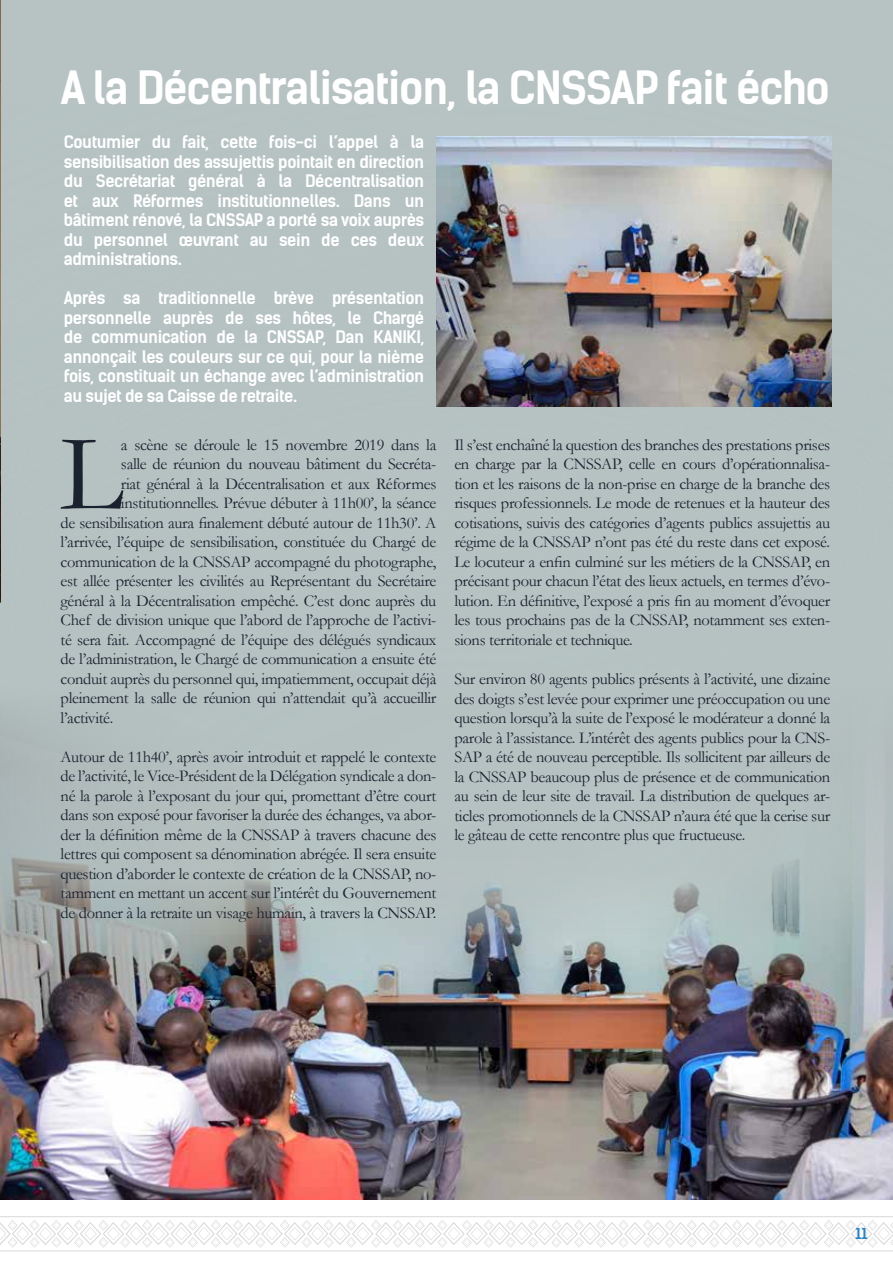
<style>
.page{position:relative;width:893px;height:1263px;background:#fff}
.page>*{position:absolute;margin:0;border:0;box-sizing:border-box;transform-origin:0 0}
.t1{font:110.25px "Garamond";color:#1b222f}
.t2{font:700 43.65px "Kelson Sans";letter-spacing:-.03em;color:#fff}
.t3{font:16.5px/19.5px "Garamond";letter-spacing:-.02em;color:#1b222f;text-align:justify}
.t4{font:700 16.5px/19.5px "Kelson Sans";letter-spacing:-.025em;color:#fff;text-align:justify}
.t5{font:700 14.4px "Kelson Sans";color:#2883c9}
</style>
<div class="page">
<div style="left:0;top:0;width:893px;height:1199px;background:#b7c3c3"></div>
<img style="left:1px;top:1157px;width:892px;height:42px">
<img style="left:1px;top:327px;width:892px;height:830px">
<img style="left:0;top:0;width:1px;height:385px">
<hr style="left:0;top:385px;width:1px;height:878px;background:#a18462">
<img style="left:436px;top:136px;width:395px;height:270px">
<svg style="left:0;top:1216px;width:893px;height:35px"></svg>
<h2 class="t2" style="left:60px;top:61px;width:771px">A la Décentralisation, la CNSSAP fait écho</h2>
<p class="t4" style="left:64px;top:132px;width:362px">Coutumier du fait, cette fois-ci l’appel à la sensibilisation des assujettis pointait en direction du Secrétariat général à la Décentralisation et aux Réformes institutionnelles. Dans un bâtiment rénové, la CNSSAP a porté sa voix auprès du personnel œuvrant au sein de ces deux administrations.</p>
<p class="t4" style="left:64px;top:288px;width:362px">Après sa traditionnelle brève présentation personnelle auprès de ses hôtes, le Chargé de communication de la CNSSAP, Dan KANIKI, annonçait les couleurs sur ce qui, pour la nième fois, constituait un échange avec l’administration au sujet de sa Caisse de retraite.</p>
<h1 class="t1" style="left:60px;top:408px;width:65px">L</h1>
<p class="t3" style="left:121px;top:435px;width:317px">a scène se déroule le 15 novembre 2019 dans la</p>
<p class="t3" style="left:121px;top:454px;width:317px">salle de réunion du nouveau bâtiment du Secréta-</p>
<p class="t3" style="left:121px;top:474px;width:317px">riat général à la Décentralisation et aux Réformes</p>
<p class="t3" style="left:121px;top:493px;width:317px">institutionnelles. Prévue débuter à 11h00’, la séance</p>
<p class="t3" style="left:61px;top:513px;width:377px">de sensibilisation aura finalement débuté autour de 11h30’. A</p>
<p class="t3" style="left:61px;top:532px;width:377px">l’arrivée, l’équipe de sensibilisation, constituée du Chargé de</p>
<p class="t3" style="left:61px;top:552px;width:377px">communication de la CNSSAP accompagné du photographe,</p>
<p class="t3" style="left:61px;top:571px;width:377px">est allée présenter les civilités au Représentant du Secrétaire</p>
<p class="t3" style="left:61px;top:591px;width:377px">général à la Décentralisation empêché. C’est donc auprès du</p>
<p class="t3" style="left:61px;top:610px;width:377px">Chef de division unique que l’abord de l’approche de l’activi-</p>
<p class="t3" style="left:61px;top:630px;width:377px">té sera fait. Accompagné de l’équipe des délégués syndicaux</p>
<p class="t3" style="left:61px;top:649px;width:377px">de l’administration, le Chargé de communication a ensuite été</p>
<p class="t3" style="left:61px;top:669px;width:377px">conduit auprès du personnel qui, impatiemment, occupait déjà</p>
<p class="t3" style="left:61px;top:688px;width:377px">pleinement la salle de réunion qui n’attendait qu’à accueillir</p>
<p class="t3" style="left:61px;top:708px;width:54px">l’activité.</p>
<p class="t3" style="left:61px;top:747px;width:377px">Autour de 11h40’, après avoir introduit et rappelé le contexte de l’activité, le Vice-Président de la Délégation syndicale a don&shy;né la parole à l’exposant du jour qui, promettant d’être court dans son exposé pour favoriser la durée des échanges, va abor&shy;der la définition même de la CNSSAP à travers chacune des lettres qui composent sa dénomination abrégée. Il sera ensuite question d’aborder le contexte de création de la CNSSAP, no&shy;tamment en mettant un accent sur l’intérêt du Gouvernement de donner à la retraite un visage humain, à travers la CNSSAP.</p>
<p class="t3" style="left:454px;top:435px;width:377px">Il s’est enchaîné la question des branches des prestations prises en charge par la CNSSAP, celle en cours d’opérationnalisa&shy;tion et les raisons de la non-prise en charge de la branche des risques professionnels. Le mode de retenues et la hauteur des cotisations, suivis des catégories d’agents publics assujettis au régime de la CNSSAP n’ont pas été du reste dans cet exposé.<br>Le locuteur a enfin culminé sur les métiers de la CNSSAP, en précisant pour chacun l’état des lieux actuels, en termes d’évo&shy;lution. En définitive, l’exposé a pris fin au moment d’évoquer les tous prochains pas de la CNSSAP, notamment ses exten&shy;sions territoriale et technique.</p>
<p class="t3" style="left:454px;top:669px;width:377px">Sur environ 80 agents publics présents à l’activité, une dizaine des doigts s’est levée pour exprimer une préoccupation ou une question lorsqu’à la suite de l’exposé le modérateur a donné la parole à l’assistance. L’intérêt des agents publics pour la CNS-SAP a été de nouveau perceptible. Ils sollicitent par ailleurs de la CNSSAP beaucoup plus de présence et de communication au sein de leur site de travail. La distribution de quelques ar&shy;ticles promotionnels de la CNSSAP n’aura été que la cerise sur le gâteau de cette rencontre plus que fructueuse.</p>
<p class="t5" style="left:855px;top:1224px;width:14px">11</p>
</div>
